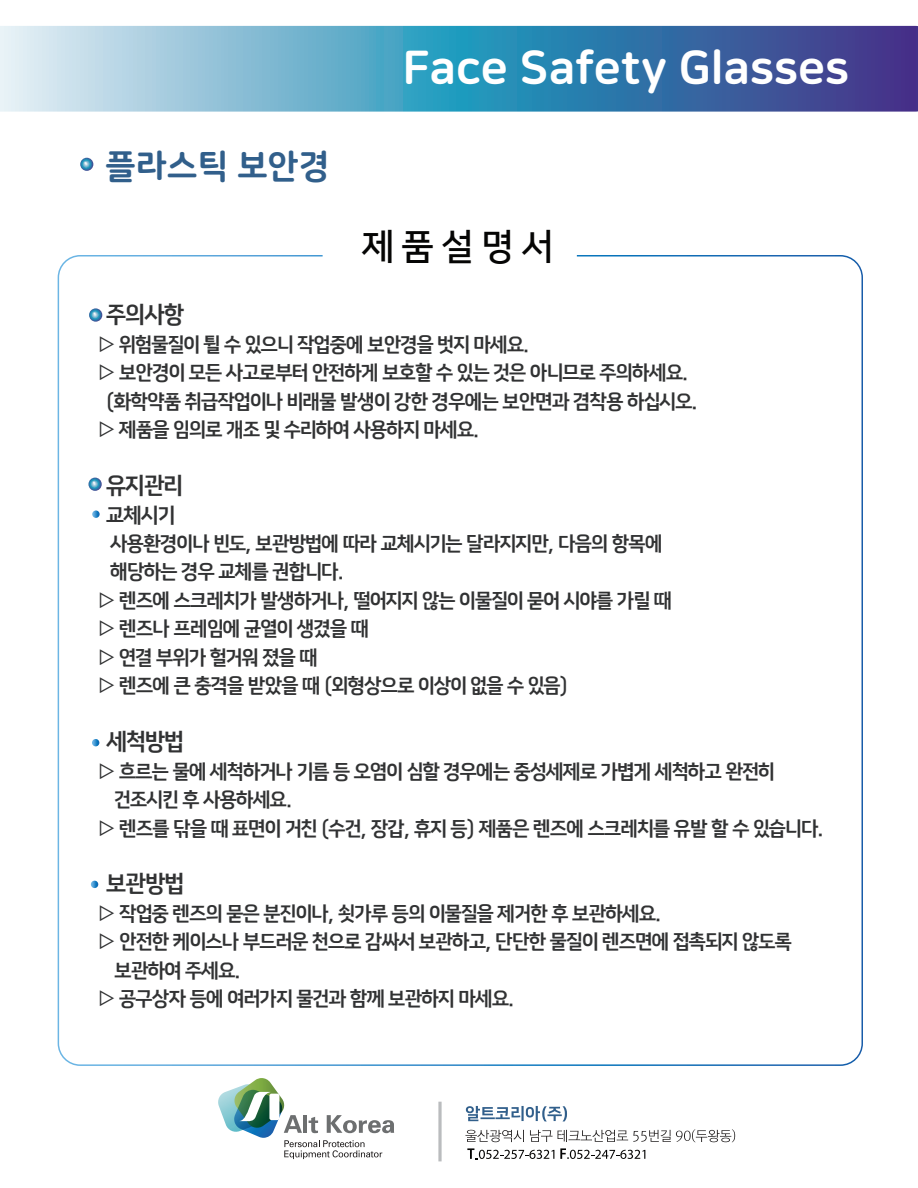
<style>
.page{position:relative;width:918px;height:1188px;background:#fff}
.page>*{position:absolute;margin:0;border:0;box-sizing:border-box;transform-origin:0 0}
.t1{font:46.65px "Nanum Square Round OTFEB";color:#fff}
.t2{font:36px "Nanum Square ac B";color:#050504}
.t3{font:33.9px "Nanum Square Round OTFEB";color:#315f8b}
.t4{font:23.4px "andante";letter-spacing:-.065em;color:#313233}
.t5{font:21px "andante";color:#313233}
.t6{font:20.1px "andante";letter-spacing:-.065em;color:#313233}
</style>
<div class="page">
<svg style="left:0;top:26px;width:918px;height:86px;background:#5f94bc"></svg>
<img style="left:31px;top:108px;width:110px;height:63px">
<img style="left:57px;top:259px;width:46px;height:110px">
<img style="left:57px;top:428px;width:45px;height:110px">
<svg style="left:92px;top:510px;width:8px;height:8px"></svg>
<svg style="left:92px;top:739px;width:7px;height:7px"></svg>
<svg style="left:91px;top:881px;width:7px;height:7px"></svg>
<svg style="left:218px;top:1078px;width:176px;height:81px"></svg>
<div style="left:269px;top:1094px;width:10px;height:26px;background:#fff;border-radius:2px"></div>
<svg style="left:465px;top:1130px;width:59px;height:12px"></svg>
<svg style="left:530px;top:1129px;width:205px;height:13px"></svg>
<svg style="left:466px;top:1106px;width:101px;height:15px"></svg>
<svg style="left:438px;top:1102px;width:4px;height:59px"></svg>
<svg style="left:467px;top:1148px;width:87px;height:11px"></svg>
<svg style="left:560px;top:1148px;width:85px;height:11px"></svg>
<h3 class="t3" style="left:105px;top:147px;width:226px">플라스틱 보안경</h3>
<h1 class="t1" style="left:403px;top:42px;width:448px">Face Safety Glasses</h1>
<h2 class="t2" style="left:362px;top:228px;width:192px">제 품 설 명 서</h2>
<p class="t4" style="left:106px;top:300px;width:80px">주의사항</p>
<p class="t6" style="left:97px;top:332px;width:434px">▷ 위험물질이 튈 수 있으니 작업중에 보안경을 벗지 마세요.</p>
<p class="t6" style="left:97px;top:360px;width:593px">▷ 보안경이 모든 사고로부터 안전하게 보호할 수 있는 것은 아니므로 주의하세요.</p>
<p class="t6" style="left:105px;top:389px;width:593px">(화학약품 취급작업이나 비래물 발생이 강한 경우에는 보안면과 겸착용 하십시오.</p>
<p class="t6" style="left:97px;top:417px;width:384px">▷ 제품을 임의로 개조 및 수리하여 사용하지 마세요.</p>
<p class="t4" style="left:106px;top:471px;width:79px">유지관리</p>
<p class="t5" style="left:106px;top:502px;width:71px">교체시기</p>
<p class="t6" style="left:110px;top:531px;width:555px">사용환경이나 빈도, 보관방법에 따라 교체시기는 달라지지만, 다음의 항목에</p>
<p class="t6" style="left:110px;top:559px;width:236px">해당하는 경우 교체를 권합니다.</p>
<p class="t6" style="left:97px;top:588px;width:577px">▷ 렌즈에 스크레치가 발생하거나, 떨어지지 않는 이물질이 묻어 시야를 가릴 때</p>
<p class="t6" style="left:97px;top:616px;width:274px">▷ 렌즈나 프레임에 균열이 생겼을 때</p>
<p class="t6" style="left:97px;top:645px;width:222px">▷ 연결 부위가 헐거워 졌을 때</p>
<p class="t6" style="left:97px;top:673px;width:473px">▷ 렌즈에 큰 충격을 받았을 때 (외형상으로 이상이 없을 수 있음)</p>
<p class="t4" style="left:106px;top:727px;width:79px">세척방법</p>
<p class="t6" style="left:97px;top:759px;width:680px">▷ 흐르는 물에 세척하거나 기름 등 오염이 심할 경우에는 중성세제로 가볍게 세척하고 완전히</p>
<p class="t6" style="left:114px;top:787px;width:179px">건조시킨 후 사용하세요.</p>
<p class="t6" style="left:97px;top:816px;width:728px">▷ 렌즈를 닦을 때 표면이 거친 (수건, 장갑, 휴지 등) 제품은 렌즈에 스크레치를 유발 할 수 있습니다.</p>
<p class="t4" style="left:106px;top:869px;width:80px">보관방법</p>
<p class="t6" style="left:97px;top:901px;width:566px">▷ 작업중 렌즈의 묻은 분진이나, 쇳가루 등의 이물질을 제거한 후 보관하세요.</p>
<p class="t6" style="left:97px;top:929px;width:697px">▷ 안전한 케이스나 부드러운 천으로 감싸서 보관하고, 단단한 물질이 렌즈면에 접촉되지 않도록</p>
<p class="t6" style="left:114px;top:958px;width:128px">보관하여 주세요.</p>
<p class="t6" style="left:97px;top:986px;width:419px">▷ 공구상자 등에 여러가지 물건과 함께 보관하지 마세요.</p>
</div>
